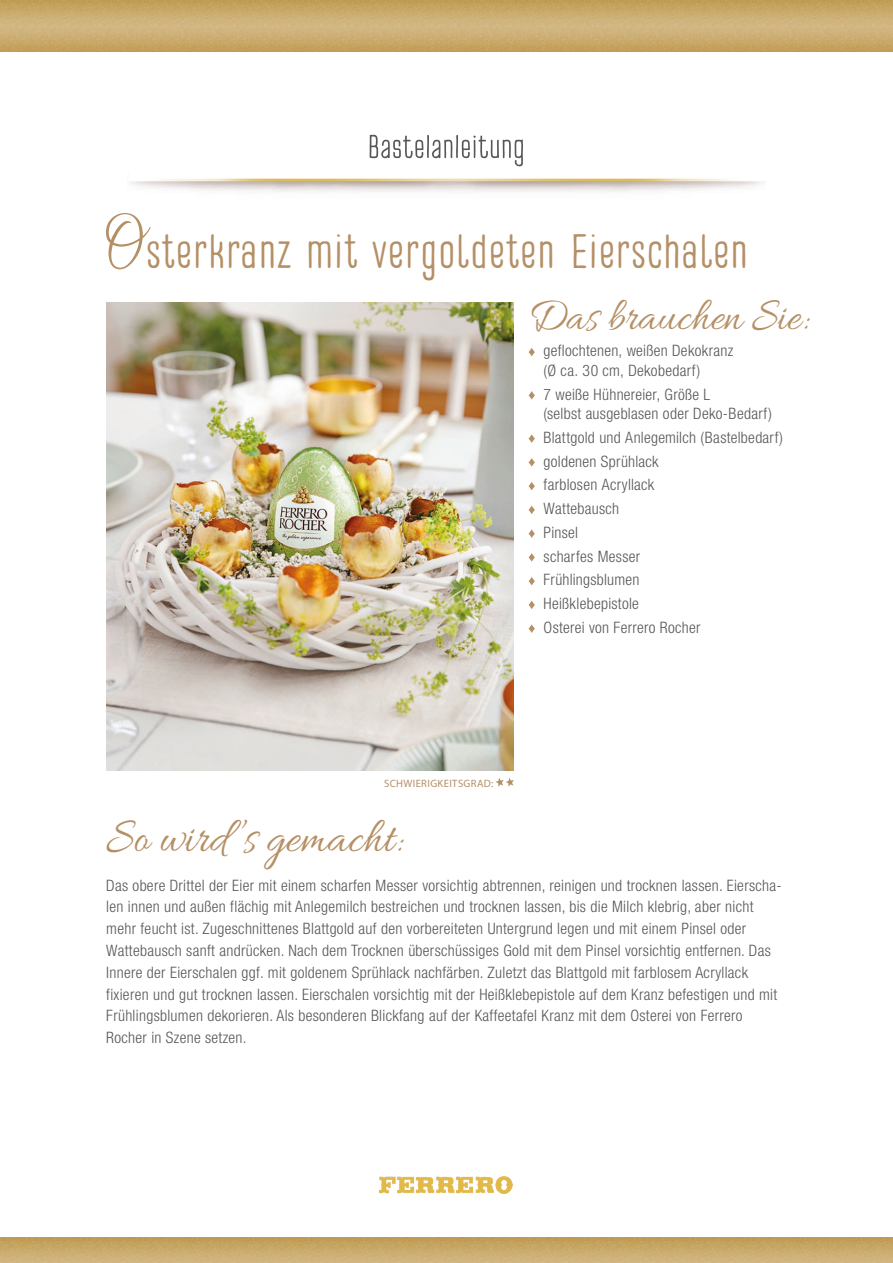
<style>
.page{position:relative;width:893px;height:1263px;background:#fff}
.page>*{position:absolute;margin:0;border:0;box-sizing:border-box;transform-origin:0 0}
.t1{font:67.5px "Good Vibrations Script";color:#b58f65;scale:.77 1}
.t2{font:51px "Allura";color:#b58f65;scale:.9 1}
.t3{font:48px "Frykas";letter-spacing:-.01em;color:#b58f65}
.Absatzformat_1{font:48px "Allura";color:#b58f65;scale:.9 1}
.t4{font:300 condensed 15.75px/21.8px "Helvetica Neue LT Pro";letter-spacing:.02em;color:#575756}
.t5{font:10.65px "Myriad Pro";letter-spacing:.035em;color:#b58f65}
</style>
<div class="page">
<img style="left:0;top:1237px;width:497px;height:26px">
<img style="left:497px;top:1237px;width:396px;height:26px">
<img style="left:0;top:0;width:497px;height:51px">
<img style="left:497px;top:0;width:396px;height:51px">
<img style="left:106px;top:303px;width:408px;height:467px">
<img style="left:379px;top:1176px;width:135px;height:18px">
<svg style="left:529px;top:348px;width:6px;height:8px"></svg>
<svg style="left:529px;top:391px;width:6px;height:9px"></svg>
<svg style="left:529px;top:434px;width:6px;height:9px"></svg>
<svg style="left:529px;top:458px;width:6px;height:9px"></svg>
<svg style="left:529px;top:482px;width:6px;height:8px"></svg>
<svg style="left:529px;top:506px;width:6px;height:8px"></svg>
<svg style="left:529px;top:529px;width:6px;height:9px"></svg>
<svg style="left:529px;top:553px;width:6px;height:9px"></svg>
<svg style="left:529px;top:577px;width:6px;height:8px"></svg>
<svg style="left:529px;top:601px;width:6px;height:8px"></svg>
<svg style="left:529px;top:624px;width:6px;height:9px"></svg>
<svg style="left:495px;top:778px;width:19px;height:9px"></svg>
<img style="left:130px;top:178px;width:633px;height:14px">
<svg style="left:370px;top:135px;width:153px;height:31px"></svg>
<p class="t1" style="left:103px;top:198px;width:53px">O</p>
<p class="t3" style="left:145px;top:223px;width:606px">sterkranz mit vergoldeten Eierschalen</p>
<p class="Absatzformat_1" style="left:529px;top:290px;width:312px">Das brauchen Sie:</p>
<p class="t4" style="left:544px;top:341px;width:191px;line-height:19.5px">geflochtenen, weißen Dekokranz (Ø ca. 30 cm, Dekobedarf)</p>
<p class="t4" style="left:544px;top:384px;width:230px;line-height:19.5px">7 weiße Hühnereier, Größe L<br>(selbst ausgeblasen oder Deko-Bedarf)</p>
<p class="t4" style="left:544px;top:426px;width:241px">Blattgold und Anlegemilch (Bastelbedarf)</p>
<p class="t4" style="left:544px;top:450px;width:117px">goldenen Sprühlack</p>
<p class="t4" style="left:544px;top:474px;width:112px">farblosen Acryllack</p>
<p class="t4" style="left:544px;top:498px;width:77px">Wattebausch</p>
<p class="t4" style="left:544px;top:521px;width:36px">Pinsel</p>
<p class="t4" style="left:544px;top:545px;width:98px">scharfes Messer</p>
<p class="t4" style="left:544px;top:569px;width:97px">Frühlingsblumen</p>
<p class="t4" style="left:544px;top:593px;width:97px">Heißklebepistole</p>
<p class="t4" style="left:544px;top:616px;width:158px">Osterei von Ferrero Rocher</p>
<p class="t5" style="left:384px;top:776px;width:111px">SCHWIERIGKEITSGRAD:</p>
<p class="t2" style="left:106px;top:809px;width:329px">So wird ’s gemacht:</p>
<p class="t4" style="left:106px;top:874px;width:677px">Das obere Drittel der Eier mit einem scharfen Messer vorsichtig abtrennen, reinigen und trocknen lassen. Eierscha&shy;len innen und außen flächig mit Anlegemilch bestreichen und trocknen lassen, bis die Milch klebrig, aber nicht mehr feucht ist. Zugeschnittenes Blattgold auf den vorbereiteten Untergrund legen und mit einem Pinsel oder Wattebausch sanft andrücken. Nach dem Trocknen überschüssiges Gold mit dem Pinsel vorsichtig entfernen. Das Innere der Eierschalen ggf. mit goldenem Sprühlack nachfärben. Zuletzt das Blattgold mit farblosem Acryllack fixieren und gut trocknen lassen. Eierschalen vorsichtig mit der Heißklebepistole auf dem Kranz befestigen und mit Frühlingsblumen dekorieren. Als besonderen Blickfang auf der Kaffeetafel Kranz mit dem Osterei von Ferrero Rocher in Szene setzen.</p>
</div>
